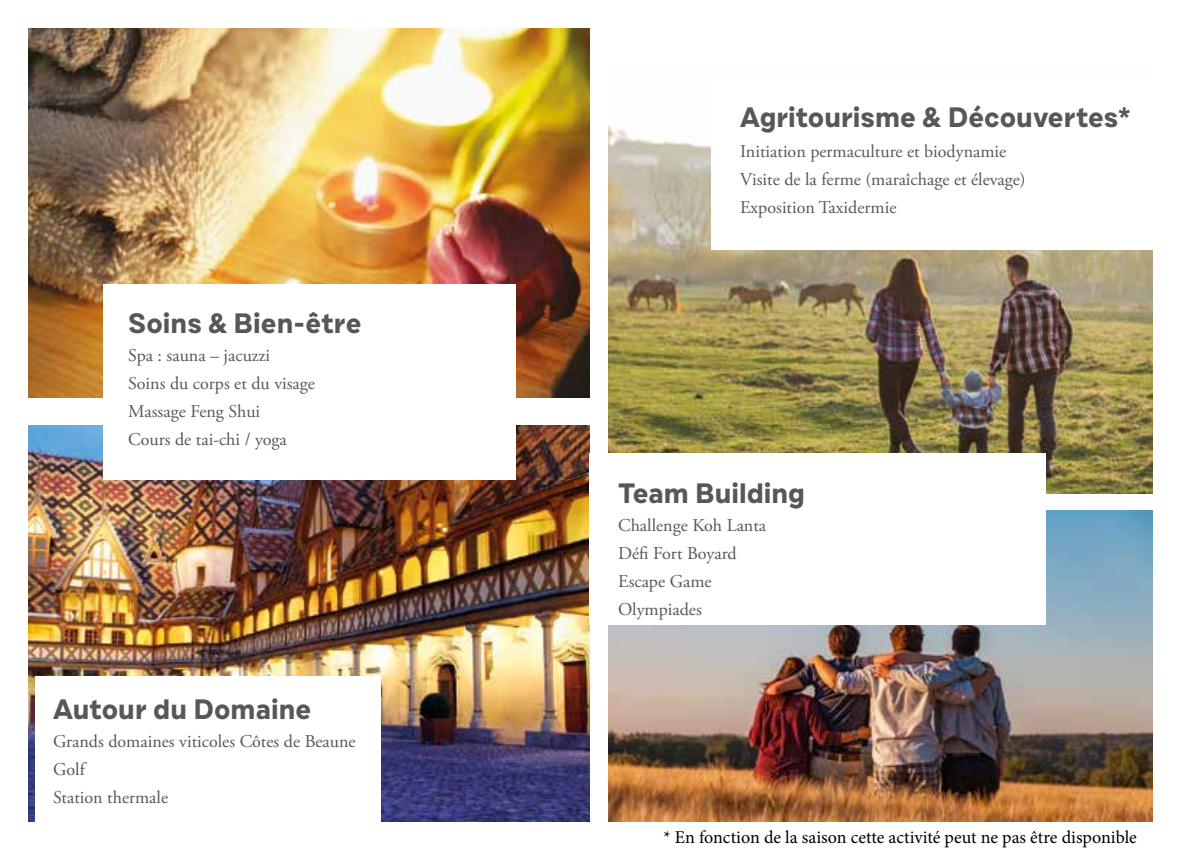
<style>
.page{position:relative;width:1191px;height:851px;background:#fff}
.page>*{position:absolute;margin:0;border:0;box-sizing:border-box;transform-origin:0 0}
.t1{font:700 28px "Draft C";color:#575756}
.t2{font:18px/28px "Adobe Garamond Pro";color:#575756}
.t3{font:18px "Minion Pro";color:#000}
</style>
<div class="page">
<img style="left:28px;top:425px;width:562px;height:396px">
<img style="left:28px;top:28px;width:562px;height:369px">
<div style="left:103px;top:283px;width:412px;height:196px;background:#fff"></div>
<img style="left:608px;top:126px;width:544px;height:367px">
<div style="left:711px;top:78px;width:457px;height:171px;background:#fff"></div>
<div style="left:35px;top:676px;width:346px;height:145px;background:#fff"></div>
<img style="left:608px;top:510px;width:544px;height:311px">
<div style="left:590px;top:453px;width:456px;height:172px;background:#fff"></div>
<h1 class="t1" style="left:128px;top:307px;width:235px">Soins &amp; Bien-être</h1>
<p class="t2" style="left:128px;top:342px;width:188px">Spa : sauna – jacuzzi<br>Soins du corps et du visage<br>Massage Feng Shui<br>Cours de tai-chi / yoga</p>
<h1 class="t1" style="left:53px;top:693px;width:260px">Autour du Domaine</h1>
<p class="t2" style="left:53px;top:728px;width:304px">Grands domaines viticoles Côtes de Beaune<br>Golf<br>Station thermale</p>
<h1 class="t1" style="left:740px;top:101px;width:392px">Agritourisme &amp; Découvertes*</h1>
<p class="t2" style="left:740px;top:138px;width:287px">Initiation permaculture et biodynamie<br>Visite de la ferme (maraîchage et élevage)<br>Exposition Taxidermie</p>
<h1 class="t1" style="left:618px;top:476px;width:188px">Team Building</h1>
<p class="t2" style="left:618px;top:511px;width:150px">Challenge Koh Lanta<br>Défi Fort Boyard<br>Escape Game<br>Olympiades</p>
<p class="t3" style="left:663px;top:825px;width:475px">* En fonction de la saison cette activité peut ne pas être disponible</p>
</div>
